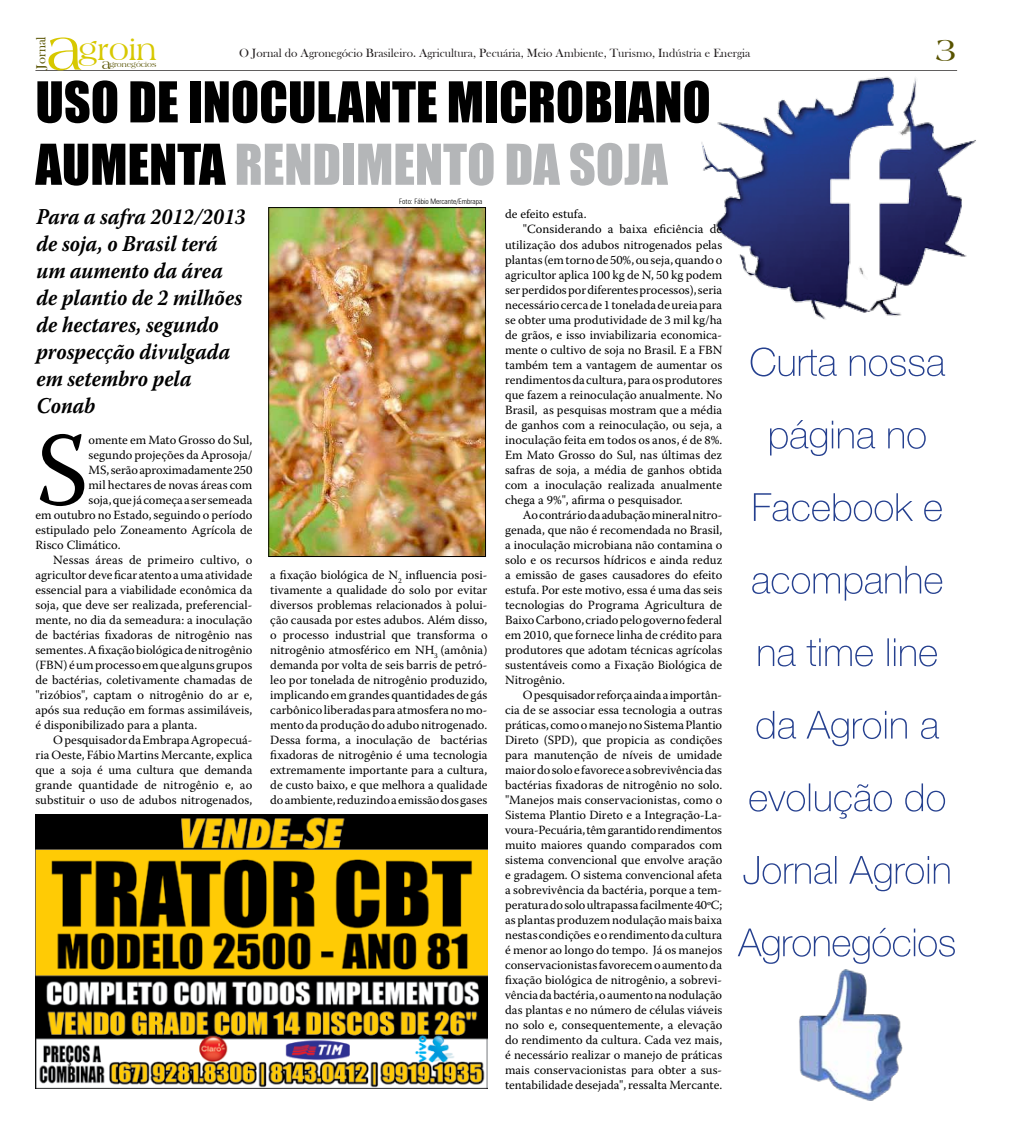
<style>
.page{position:relative;width:1028px;height:1124px;background:#fff}
.page>*{position:absolute;margin:0;border:0;box-sizing:border-box;transform-origin:0 0}
.t1{font:103.5px "Warnock Pro";color:#000}
.t2{font:52px/62.4px "Impact";color:#000}
.t3{font:33.75px "Americana BT";color:#585300}
.t4{font:31.25px "Americana BT";color:#d7c800}
.t5{font:italic 700 22.5px/27px "Warnock Pro";color:#000;scale:.9 1}
.t6{font:13.5px "Bask Old Face";color:#585300}
.t7{font:12.5px/15px "Warnock Pro";color:#000;text-align:justify}
.t8{font:12.25px "Bask Old Face";color:#231f20}
.t9{font:7.62px "Americana BT";color:#585300}
.t10{font:300 condensed 7.5px "Zurich BT";color:#000}
.s1{font-size:60px}
.s2{font-size:14.62px}
.s3{color:#b4b6b8}
</style>
<div class="page">
<svg style="left:737px;top:927px;width:218px;height:33px"></svg>
<svg style="left:743px;top:856px;width:206px;height:35px"></svg>
<svg style="left:749px;top:783px;width:196px;height:35px"></svg>
<svg style="left:756px;top:710px;width:183px;height:36px"></svg>
<svg style="left:758px;top:638px;width:179px;height:28px"></svg>
<svg style="left:752px;top:565px;width:190px;height:35px"></svg>
<svg style="left:754px;top:493px;width:188px;height:28px"></svg>
<svg style="left:770px;top:420px;width:155px;height:36px"></svg>
<svg style="left:750px;top:347px;width:195px;height:29px"></svg>
<img style="left:701px;top:76px;width:275px;height:244px">
<img style="left:763px;top:960px;width:140px;height:141px">
<hr style="left:35px;top:70px;width:922px;height:1px;background:#231f20">
<img style="left:270px;top:209px;width:213px;height:345px">
<div style="left:268px;top:207px;width:217px;height:349px;border:1px solid #000"></div>
<img style="left:35px;top:814px;width:452px;height:274px">
<p class="t6" style="left:34px;top:69px;width:34px;rotate:-90deg">Jornal</p>
<h3 class="t4" style="left:46px;top:32px;width:112px"><span class="s1">a</span>groin</h3>
<p class="t9" style="left:102px;top:60px;width:56px"><span class="s2">a</span>gronegócios</p>
<p class="t8" style="left:239px;top:46px;width:512px">O Jornal do Agronegócio Brasileiro. Agricultura, Pecuária, Meio Ambiente, Turismo, Indústria e Energia</p>
<h3 class="t3" style="left:935px;top:30px;width:23px">3</h3>
<h2 class="t2" style="left:35px;top:69px;width:677px">USO DE INOCULANTE MICROBIANO<br>AUMENTA <span class="s3">RENDIMENTO DA SOJA</span></h2>
<h3 class="t5" style="left:36px;top:203px;width:234px">Para a safra 2012/2013 de soja, o Brasil terá um aumento da área de plantio de 2 milhões de hectares, segundo prospecção divulgada em setembro pela<br>Conab</h3>
<h1 class="t1" style="left:35px;top:407px;width:55px">S</h1>
<p class="t7" style="left:88px;top:432px;width:165px">omente em Mato Grosso do Sul,</p>
<p class="t7" style="left:88px;top:447px;width:165px">segundo projeções da Aprosoja/</p>
<p class="t7" style="left:88px;top:462px;width:165px">MS, serão aproximadamente 250</p>
<p class="t7" style="left:88px;top:477px;width:165px">mil hectares de novas áreas com</p>
<p class="t7" style="left:88px;top:492px;width:165px">soja, que já começa a ser semeada</p>
<p class="t7" style="left:35px;top:507px;width:218px">em outubro no Estado, seguindo o período</p>
<p class="t7" style="left:35px;top:522px;width:218px">estipulado pelo Zoneamento Agrícola de</p>
<p class="t7" style="left:35px;top:537px;width:87px">Risco Climático.</p>
<p class="t7" style="left:53px;top:552px;width:201px">Nessas áreas de primeiro cultivo, o</p>
<p class="t7" style="left:35px;top:567px;width:218px">agricultor deve ficar atento a uma atividade</p>
<p class="t7" style="left:35px;top:582px;width:218px">essencial para a viabilidade econômica da</p>
<p class="t7" style="left:35px;top:597px;width:218px">soja, que deve ser realizada, preferencial-</p>
<p class="t7" style="left:35px;top:612px;width:218px">mente, no dia da semeadura: a inoculação</p>
<p class="t7" style="left:35px;top:627px;width:218px">de bactérias fixadoras de nitrogênio nas</p>
<p class="t7" style="left:35px;top:642px;width:218px">sementes. A fixação biológica de nitrogênio</p>
<p class="t7" style="left:35px;top:657px;width:218px">(FBN) é um processo em que alguns grupos</p>
<p class="t7" style="left:35px;top:672px;width:218px">de bactérias, coletivamente chamadas de</p>
<p class="t7" style="left:35px;top:687px;width:218px">"rizóbios", captam o nitrogênio do ar e,</p>
<p class="t7" style="left:35px;top:702px;width:218px">após sua redução em formas assimiláveis,</p>
<p class="t7" style="left:35px;top:717px;width:163px">é disponibilizado para a planta.</p>
<p class="t7" style="left:53px;top:732px;width:201px">O pesquisador da Embrapa Agropecuá-</p>
<p class="t7" style="left:35px;top:747px;width:218px">ria Oeste, Fábio Martins Mercante, explica</p>
<p class="t7" style="left:35px;top:762px;width:218px">que a soja é uma cultura que demanda</p>
<p class="t7" style="left:35px;top:777px;width:218px">grande quantidade de nitrogênio e, ao</p>
<p class="t7" style="left:35px;top:792px;width:218px">substituir o uso de adubos nitrogenados,</p>
<p class="t10" style="left:399px;top:196px;width:84px">Foto: Fábio Mercante/Embrapa</p>
<p class="t7" style="left:270px;top:567px;width:219px">a fixação biológica de N<sub>2</sub> influencia posi&shy;tivamente a qualidade do solo por evitar diversos problemas relacionados à polui&shy;ção causada por estes adubos. Além disso, o processo industrial que transforma o nitrogênio atmosférico em NH<sub>3</sub> (amônia) demanda por volta de seis barris de petró&shy;leo por tonelada de nitrogênio produzido, implicando em grandes quantidades de gás carbônico liberadas para atmosfera no mo&shy;mento da produção do adubo nitrogenado.<br>Dessa forma, a inoculação de bactérias fixadoras de nitrogênio é uma tecnologia extremamente importante para a cultura, de custo baixo, e que melhora a qualidade do ambiente, reduzindo a emissão dos gases</p>
<p class="t7" style="left:505px;top:207px;width:83px">de efeito estufa.</p>
<p class="t7" style="left:523px;top:222px;width:201px">"Considerando a baixa eficiência de</p>
<p class="t7" style="left:505px;top:237px;width:219px">utilização dos adubos nitrogenados pelas</p>
<p class="t7" style="left:505px;top:252px;width:219px">plantas (em torno de 50%, ou seja, quando o</p>
<p class="t7" style="left:505px;top:267px;width:218px">agricultor aplica 100 kg de N, 50 kg podem</p>
<p class="t7" style="left:505px;top:282px;width:218px">ser perdidos por diferentes processos), seria</p>
<p class="t7" style="left:505px;top:297px;width:218px">necessário cerca de 1 tonelada de ureia para</p>
<p class="t7" style="left:505px;top:312px;width:219px">se obter uma produtividade de 3 mil kg/ha</p>
<p class="t7" style="left:505px;top:327px;width:219px">de grãos, e isso inviabilizaria economica-</p>
<p class="t7" style="left:505px;top:342px;width:219px">mente o cultivo de soja no Brasil. E a FBN</p>
<p class="t7" style="left:505px;top:357px;width:219px">também tem a vantagem de aumentar os</p>
<p class="t7" style="left:505px;top:372px;width:219px">rendimentos da cultura, para os produtores</p>
<p class="t7" style="left:505px;top:387px;width:219px">que fazem a reinoculação anualmente. No</p>
<p class="t7" style="left:505px;top:402px;width:219px">Brasil, as pesquisas mostram que a média</p>
<p class="t7" style="left:505px;top:417px;width:219px">de ganhos com a reinoculação, ou seja, a</p>
<p class="t7" style="left:505px;top:432px;width:219px">inoculação feita em todos os anos, é de 8%.</p>
<p class="t7" style="left:505px;top:447px;width:219px">Em Mato Grosso do Sul, nas últimas dez</p>
<p class="t7" style="left:505px;top:462px;width:218px">safras de soja, a média de ganhos obtida</p>
<p class="t7" style="left:505px;top:477px;width:218px">com a inoculação realizada anualmente</p>
<p class="t7" style="left:505px;top:492px;width:179px">chega a 9%", afirma o pesquisador.</p>
<p class="t7" style="left:523px;top:507px;width:201px">Ao contrário da adubação mineral nitro-</p>
<p class="t7" style="left:505px;top:522px;width:219px">genada, que não é recomendada no Brasil,</p>
<p class="t7" style="left:505px;top:537px;width:219px">a inoculação microbiana não contamina o</p>
<p class="t7" style="left:505px;top:552px;width:219px">solo e os recursos hídricos e ainda reduz</p>
<p class="t7" style="left:505px;top:567px;width:219px">a emissão de gases causadores do efeito</p>
<p class="t7" style="left:505px;top:582px;width:219px">estufa. Por este motivo, essa é uma das seis</p>
<p class="t7" style="left:505px;top:597px;width:219px">tecnologias do Programa Agricultura de</p>
<p class="t7" style="left:505px;top:612px;width:219px">Baixo Carbono, criado pelo governo federal</p>
<p class="t7" style="left:505px;top:627px;width:219px">em 2010, que fornece linha de crédito para</p>
<p class="t7" style="left:505px;top:642px;width:219px">produtores que adotam técnicas agrícolas</p>
<p class="t7" style="left:505px;top:657px;width:219px">sustentáveis como a Fixação Biológica de</p>
<p class="t7" style="left:505px;top:672px;width:61px">Nitrogênio.</p>
<p class="t7" style="left:523px;top:687px;width:201px">O pesquisador reforça ainda a importân-</p>
<p class="t7" style="left:505px;top:702px;width:219px">cia de se associar essa tecnologia a outras</p>
<p class="t7" style="left:505px;top:717px;width:219px">práticas, como o manejo no Sistema Plantio</p>
<p class="t7" style="left:505px;top:732px;width:219px">Direto (SPD), que propicia as condições</p>
<p class="t7" style="left:505px;top:747px;width:219px">para manutenção de níveis de umidade</p>
<p class="t7" style="left:505px;top:762px;width:218px">maior do solo e favorece a sobrevivência das</p>
<p class="t7" style="left:505px;top:777px;width:219px">bactérias fixadoras de nitrogênio no solo.</p>
<p class="t7" style="left:505px;top:792px;width:219px">"Manejos mais conservacionistas, como o</p>
<p class="t7" style="left:505px;top:807px;width:219px">Sistema Plantio Direto e a Integração-La-</p>
<p class="t7" style="left:505px;top:822px;width:218px">voura-Pecuária, têm garantido rendimentos</p>
<p class="t7" style="left:505px;top:837px;width:219px">muito maiores quando comparados com</p>
<p class="t7" style="left:505px;top:852px;width:219px">sistema convencional que envolve aração</p>
<p class="t7" style="left:505px;top:867px;width:219px">e gradagem. O sistema convencional afeta</p>
<p class="t7" style="left:505px;top:882px;width:219px">a sobrevivência da bactéria, porque a tem-</p>
<p class="t7" style="left:505px;top:897px;width:219px">peratura do solo ultrapassa facilmente 40ºC;</p>
<p class="t7" style="left:505px;top:912px;width:219px">as plantas produzem nodulação mais baixa</p>
<p class="t7" style="left:505px;top:927px;width:218px">nestas condições e o rendimento da cultura</p>
<p class="t7" style="left:505px;top:942px;width:219px">é menor ao longo do tempo. Já os manejos</p>
<p class="t7" style="left:505px;top:957px;width:218px">conservacionistas favorecem o aumento da</p>
<p class="t7" style="left:505px;top:972px;width:219px">fixação biológica de nitrogênio, a sobrevi-</p>
<p class="t7" style="left:505px;top:987px;width:219px">vência da bactéria, o aumento na nodulação</p>
<p class="t7" style="left:505px;top:1002px;width:219px">das plantas e no número de células viáveis</p>
<p class="t7" style="left:505px;top:1017px;width:219px">no solo e, consequentemente, a elevação</p>
<p class="t7" style="left:505px;top:1032px;width:219px">do rendimento da cultura. Cada vez mais,</p>
<p class="t7" style="left:505px;top:1047px;width:219px">é necessário realizar o manejo de práticas</p>
<p class="t7" style="left:505px;top:1062px;width:219px">mais conservacionistas para obter a sus-</p>
<p class="t7" style="left:505px;top:1077px;width:219px">tentabilidade desejada", ressalta Mercante.</p>
</div>
